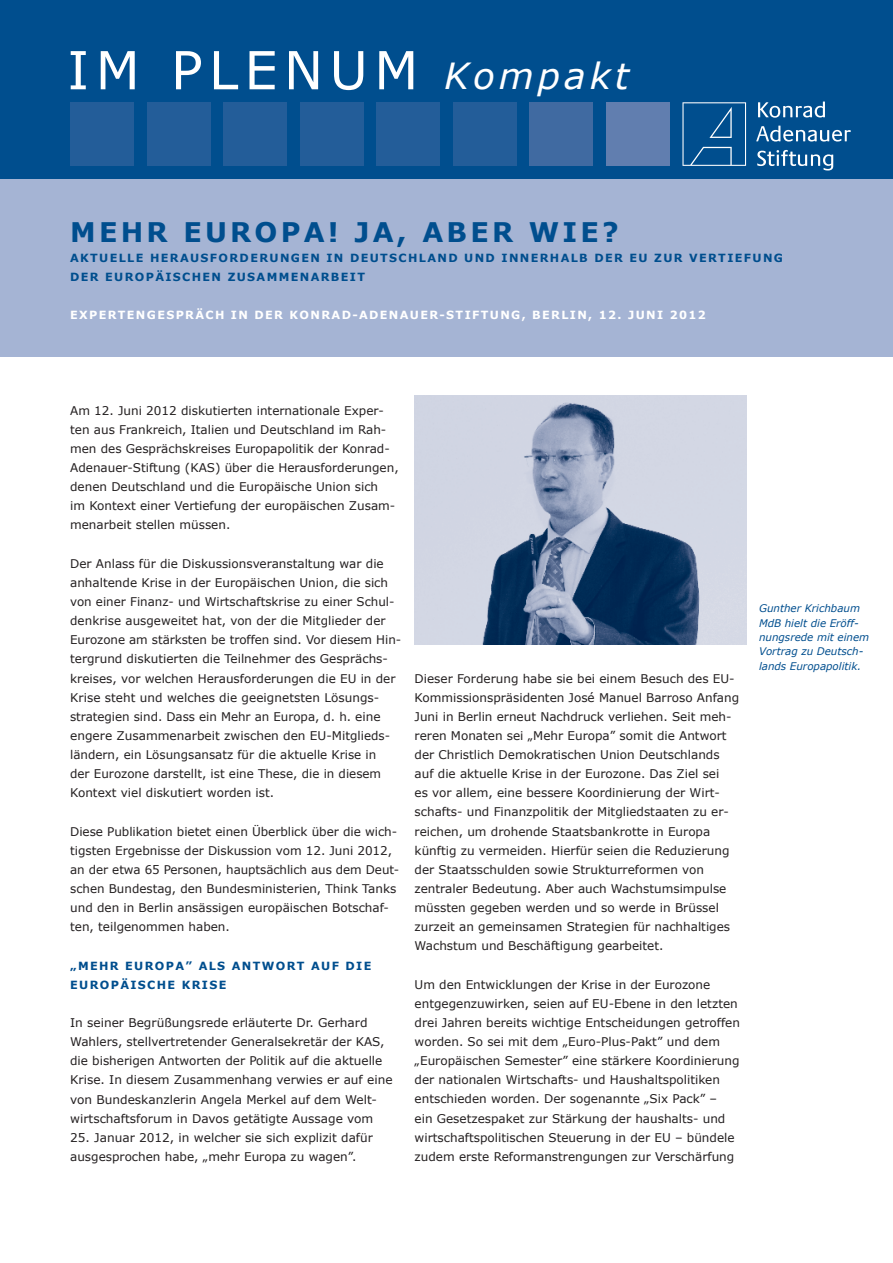
<style>
.page{position:relative;width:893px;height:1263px;background:#fff}
.page>*{position:absolute;margin:0;border:0;box-sizing:border-box;transform-origin:0 0}
.t1{font:52.5px "Verdana";letter-spacing:.12em;color:#fff}
.t2{font:700 27px "Verdana";letter-spacing:.12em;color:#004e8e}
.t3{font:12px/19.2px "Verdana";color:#231f20}
.t4{font:700 11.25px/19.2px "Verdana";letter-spacing:.12em;color:#004e8e}
.t5{font:700 11.25px "Verdana";letter-spacing:.12em;color:#fff}
.t6{font:italic 10.5px/14.4px "Verdana";color:#004e8e}
.s1{font-style:italic;font-size:36px}
</style>
<div class="page">
<div style="left:0;top:179px;width:893px;height:178px;background:#a5b4d4"></div>
<div style="left:0;top:0;width:893px;height:179px;background:#004e8e"></div>
<div style="left:70px;top:102px;width:64px;height:64px;background:#235d99"></div>
<div style="left:147px;top:102px;width:63px;height:64px;background:#235d99"></div>
<div style="left:223px;top:102px;width:64px;height:64px;background:#235d99"></div>
<div style="left:300px;top:102px;width:64px;height:64px;background:#235d99"></div>
<div style="left:376px;top:102px;width:64px;height:64px;background:#235d99"></div>
<div style="left:453px;top:102px;width:64px;height:64px;background:#235d99"></div>
<div style="left:529px;top:102px;width:64px;height:64px;background:#406aa1"></div>
<div style="left:606px;top:102px;width:64px;height:64px;background:#617eaf"></div>
<svg style="left:682px;top:102px;width:64px;height:64px"></svg>
<svg style="left:758px;top:102px;width:67px;height:16px"></svg>
<svg style="left:756px;top:126px;width:95px;height:16px"></svg>
<svg style="left:757px;top:150px;width:76px;height:21px"></svg>
<img style="left:415px;top:395px;width:331px;height:249px">
<h1 class="t1" style="left:67px;top:37px;width:563px">IM PLENUM <span class="s1">Kompakt</span></h1>
<h2 class="t2" style="left:70px;top:213px;width:52px">MEHR</h2>
<h2 class="t2" style="left:183px;top:213px;width:47px">EUROPA</h2>
<h2 class="t2" style="left:328px;top:213px;width:164px">! JA, ABER</h2>
<h2 class="t2" style="left:529px;top:213px;width:24px">WIE</h2>
<h2 class="t2" style="left:602px;top:213px;width:18px">?</h2>
<p class="t4" style="left:70px;top:248px;width:20px">AKTUELLE</p>
<p class="t4" style="left:150px;top:248px;width:22px">HERAUSFORDERUN</p>
<p class="t4" style="left:291px;top:248px;width:20px">GEN</p>
<p class="t4" style="left:326px;top:248px;width:9px">IN</p>
<p class="t4" style="left:350px;top:248px;width:22px">DEUTSCHLAND</p>
<p class="t4" style="left:464px;top:248px;width:11px">UND</p>
<p class="t4" style="left:501px;top:248px;width:11px">INNERHAL</p>
<p class="t4" style="left:579px;top:248px;width:26px">B DER</p>
<p class="t4" style="left:629px;top:248px;width:45px">EU ZUR</p>
<p class="t4" style="left:689px;top:248px;width:20px">VERTIEFUN</p>
<p class="t4" style="left:774px;top:248px;width:11px">G</p>
<p class="t4" style="left:70px;top:267px;width:11px">DER</p>
<p class="t4" style="left:105px;top:267px;width:11px">EUROPÄISCHEN</p>
<p class="t4" style="left:228px;top:267px;width:12px">ZUSAMMENAR</p>
<p class="t4" style="left:331px;top:267px;width:19px">BEIT</p>
<p class="t5" style="left:70px;top:307px;width:30px">EXPERTEN</p>
<p class="t5" style="left:147px;top:307px;width:21px">GESPRÄCH</p>
<p class="t5" style="left:231px;top:307px;width:9px">IN</p>
<p class="t5" style="left:255px;top:307px;width:11px">DER</p>
<p class="t5" style="left:290px;top:307px;width:22px">KONRAD</p>
<p class="t5" style="left:352px;top:307px;width:28px">-ADENAUER</p>
<p class="t5" style="left:440px;top:307px;width:26px">-STIFTUN</p>
<p class="t5" style="left:511px;top:307px;width:31px">G, BERLIN</p>
<p class="t5" style="left:588px;top:307px;width:58px">, 12. JUNI</p>
<p class="t5" style="left:670px;top:307px;width:38px">2012</p>
<p class="t3" style="left:70px;top:400px;width:330px">Am 12. Juni 2012 diskutierten internationale Exper&shy;ten aus Frankreich, Italien und Deutschland im Rah&shy;men des Gesprächskreises Europapolitik der Konrad-Adenauer-Stiftung (KAS) über die Herausforderungen, denen Deutschland und die Europäische Union sich<br>im Kontext einer Vertiefung der europäischen Zusam&shy;menarbeit stellen müssen.</p>
<p class="t3" style="left:70px;top:553px;width:329px">Der Anlass für die Diskussionsveranstaltung war die anhaltende Krise in der Europäischen Union, die sich von einer Finanz- und Wirtschaftskrise zu einer Schul&shy;denkrise ausgeweitet hat, von der die Mitglieder der Eurozone am stärksten be troffen sind. Vor diesem Hin-- tergrund diskutierten die Teilnehmer des Gesprächs&shy;kreises, vor welchen Herausforderungen die EU in der Krise steht und welches die geeignetsten Lösungs-- strategien sind. Dass ein Mehr an Europa, d. h. eine engere Zusammenarbeit zwischen den EU-Mitglieds&shy;ländern, ein Lösungsansatz für die aktuelle Krise in der Eurozone darstellt, ist eine These, die in diesem Kontext viel diskutiert worden ist.</p>
<p class="t3" style="left:70px;top:821px;width:329px">Diese Publikation bietet einen Überblick über die wich&shy;tigsten Ergebnisse der Diskussion vom 12. Juni 2012, an der etwa 65 Personen, hauptsächlich aus dem Deut&shy;schen Bundestag, den Bundesministerien, Think Tanks und den in Berlin ansässigen europäischen Botschaf&shy;ten, teilgenommen haben.</p>
<p class="t4" style="left:70px;top:956px;width:303px">„MEHR EUROPA” ALS ANTWORT AUF DIE<br>EUROPÄISCHE KRISE</p>
<p class="t3" style="left:70px;top:1012px;width:324px">In seiner Begrüßungsrede erläuterte Dr. Gerhard Wahlers, stellvertretender Generalsekretär der KAS, die bisherigen Antworten der Politik auf die aktuelle Krise. In diesem Zusammenhang verwies er auf eine von Bundeskanzlerin Angela Merkel auf dem Welt&shy;wirtschaftsforum in Davos getätigte Aussage vom</p>
<p class="t3" style="left:70px;top:1127px;width:304px">25. Januar 2012, in welcher sie sich explizit dafür ausgesprochen habe, „mehr Europa zu wagen”.</p>
<p class="t3" style="left:415px;top:668px;width:326px">Dieser Forderung habe sie bei einem Besuch des EU-Kommissionspräsidenten José Manuel Barroso Anfang Juni in Berlin erneut Nachdruck verliehen. Seit meh&shy;reren Monaten sei „Mehr Europa” somit die Antwort der Christlich Demokratischen Union Deutschlands auf die aktuelle Krise in der Eurozone. Das Ziel sei<br>es vor allem, eine bessere Koordinierung der Wirt&shy;schafts- und Finanzpolitik der Mitgliedstaaten zu er&shy;reichen, um drohende Staatsbankrotte in Europa künftig zu vermeiden. Hierfür seien die Reduzierung der Staatsschulden sowie Strukturreformen von zentraler Bedeutung. Aber auch Wachstumsimpulse müssten gegeben werden und so werde in Brüssel zurzeit an gemeinsamen Strategien für nachhaltiges Wachstum und Beschäftigung gearbeitet.</p>
<p class="t3" style="left:415px;top:974px;width:327px">Um den Entwicklungen der Krise in der Eurozone entgegenzuwirken, seien auf EU-Ebene in den letzten drei Jahren bereits wichtige Entscheidungen getroffen worden. So sei mit dem „Euro-Plus-Pakt” und dem „Europäischen Semester” eine stärkere Koordinierung der nationalen Wirtschafts- und Haushaltspolitiken entschieden worden. Der sogenannte „Six Pack” –<br>ein Gesetzespaket zur Stärkung der haushalts- und wirtschaftspolitischen Steuerung in der EU – bündele zudem erste Reformanstrengungen zur Verschärfung</p>
<p class="t6" style="left:759px;top:601px;width:112px">Gunther Krichbaum<br>MdB hielt die Eröff&shy;nungsrede mit einem<br>Vortrag zu Deutsch&shy;lands Europapolitik.</p>
</div>
